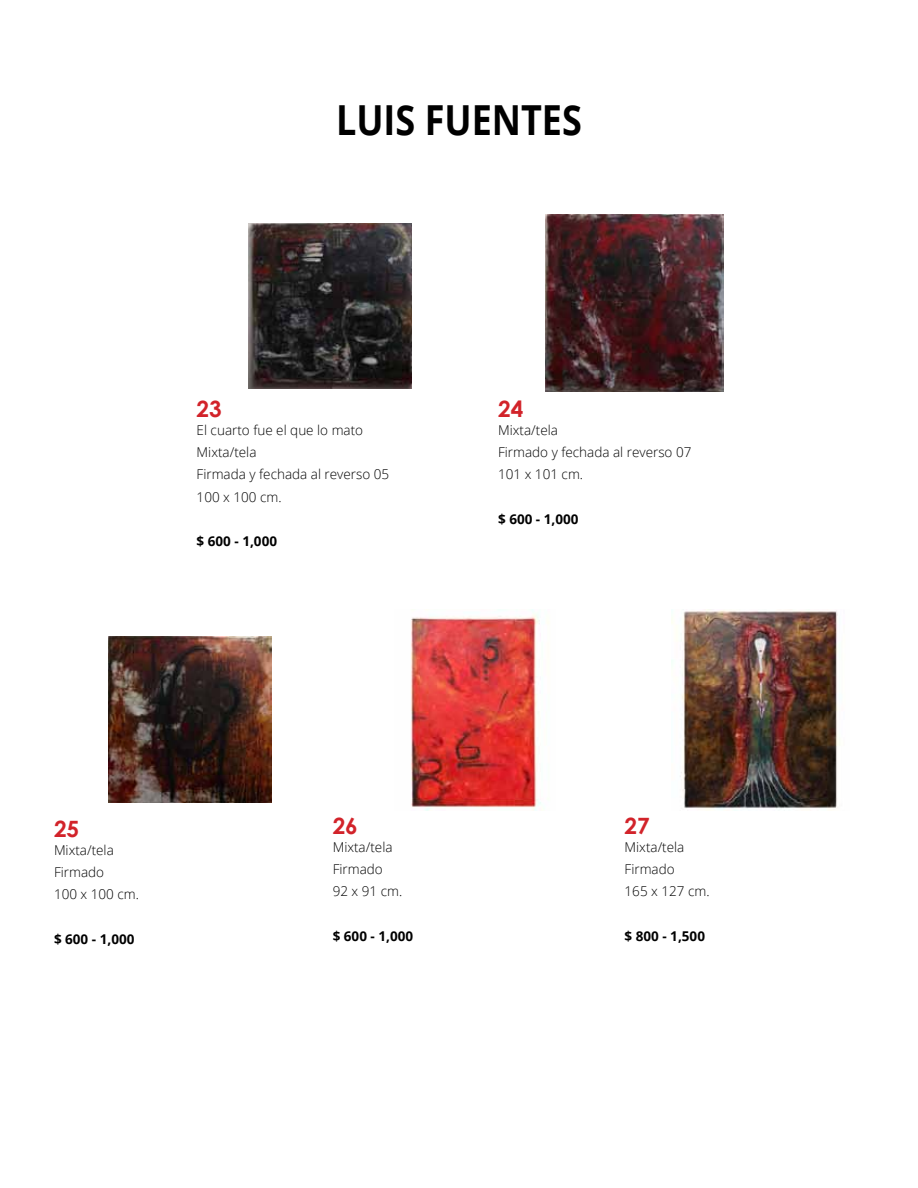
<style>
.page{position:relative;width:918px;height:1188px;background:#fff}
.page>*{position:absolute;margin:0;border:0;box-sizing:border-box;transform-origin:0 0}
.t1{font:700 41.4px "Open Sans";color:#000;scale:.87 1}
.t2{font:700 22.5px "Century Gothic";color:#d2232a}
.t3{font:300 13.5px/22.2px "Open Sans";color:#000}
.t4{font:700 13.5px "Open Sans";color:#000}
</style>
<div class="page">
<img style="left:410px;top:609px;width:139px;height:202px">
<img style="left:672px;top:609px;width:168px;height:202px">
<img style="left:108px;top:637px;width:164px;height:166px">
<img style="left:545px;top:215px;width:178px;height:176px">
<img style="left:248px;top:224px;width:163px;height:165px">
<h1 class="t1" style="left:336px;top:91px;width:281px">LUIS FUENTES</h1>
<h2 class="t2" style="left:197px;top:392px;width:27px">23</h2>
<p class="t3" style="left:197px;top:419px;width:194px">El cuarto fue el que lo mato<br>Mixta/tela<br>Firmada y fechada al reverso 05<br>100 x 100 cm.</p>
<p class="t4" style="left:197px;top:532px;width:82px">$ 600 - 1,000</p>
<h2 class="t2" style="left:498px;top:392px;width:27px">24</h2>
<p class="t3" style="left:498px;top:419px;width:195px">Mixta/tela<br>Firmado y fechada al reverso 07<br>101 x 101 cm.</p>
<p class="t4" style="left:498px;top:510px;width:82px">$ 600 - 1,000</p>
<h2 class="t2" style="left:54px;top:812px;width:27px">25</h2>
<p class="t3" style="left:54px;top:839px;width:87px">Mixta/tela<br>Firmado<br>100 x 100 cm.</p>
<p class="t4" style="left:54px;top:930px;width:82px">$ 600 - 1,000</p>
<h2 class="t2" style="left:333px;top:809px;width:27px">26</h2>
<p class="t3" style="left:333px;top:835px;width:71px">Mixta/tela<br>Firmado<br>92 x 91 cm.</p>
<p class="t4" style="left:333px;top:926px;width:82px">$ 600 - 1,000</p>
<h2 class="t2" style="left:625px;top:809px;width:27px">27</h2>
<p class="t3" style="left:625px;top:835px;width:87px">Mixta/tela<br>Firmado<br>165 x 127 cm.</p>
<p class="t4" style="left:625px;top:926px;width:82px">$ 800 - 1,500</p>
</div>
